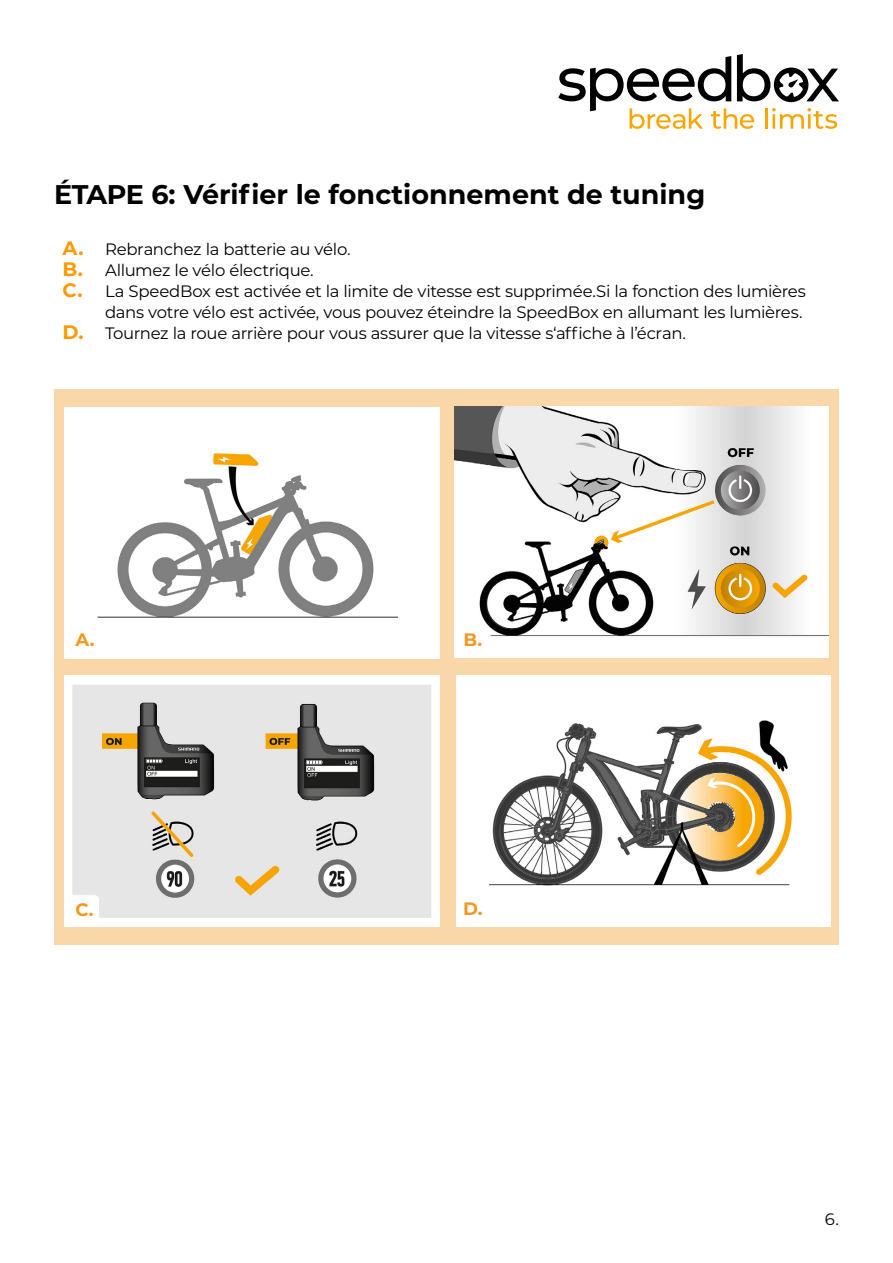
<style>
.page{position:relative;width:893px;height:1263px;background:#fff}
.page>*{position:absolute;margin:0;border:0;box-sizing:border-box;transform-origin:0 0}
.t1{font:700 27px "Montserrat";color:#000}
.t2{font:700 18px "Montserrat";color:#f4971e}
.t3{font:16.5px/21px "Montserrat";letter-spacing:-.02em;color:#000;text-align:right}
.s1{font-weight:700;font-size:19.5px;color:#f90}
</style>
<div class="page">
<svg style="left:558px;top:54px;width:281px;height:75px"></svg>
<div style="left:54px;top:389px;width:785px;height:556px;background:#fad7a8"></div>
<img style="left:65px;top:407px;width:374px;height:251px">
<img style="left:455px;top:407px;width:374px;height:250px">
<img style="left:65px;top:676px;width:374px;height:251px">
<img style="left:456px;top:676px;width:374px;height:251px">
<div style="left:70px;top:895px;width:29px;height:27px;background:#fff;border-radius:4px"></div>
<div style="left:458px;top:626px;width:30px;height:27px;background:#fff;border-radius:4px"></div>
<p class="t1" style="left:54px;top:175px;width:653px">ÉTAPE 6: Vérifier le fonctionnement de tuning</p>
<p class="t3" style="left:63px;top:238px;width:290px"><span class="s1">A.</span> Rebranchez la batterie au vélo.</p>
<p class="t3" style="left:63px;top:259px;width:253px"><span class="s1">B.</span> Allumez le vélo électrique.</p>
<p class="t3" style="left:63px;top:280px;width:745px"><span class="s1">C.</span> La SpeedBox est activée et la limite de vitesse est supprimée.Si la fonction des lumières dans votre vélo est activée, vous pouvez éteindre la SpeedBox en allumant les lumières.</p>
<p class="t3" style="left:63px;top:322px;width:625px"><span class="s1">D.</span> Tournez la roue arrière pour vous assurer que la vitesse s‘affiche à l’écran.</p>
<p class="t2" style="left:75px;top:626px;width:21px">A.</p>
<p class="t2" style="left:75px;top:896px;width:20px">C.</p>
<p class="t2" style="left:463px;top:626px;width:20px">B.</p>
<p class="t2" style="left:463px;top:895px;width:21px">D.</p>
<p class="t3" style="left:825px;top:1208px;width:15px">6.</p>
</div>
